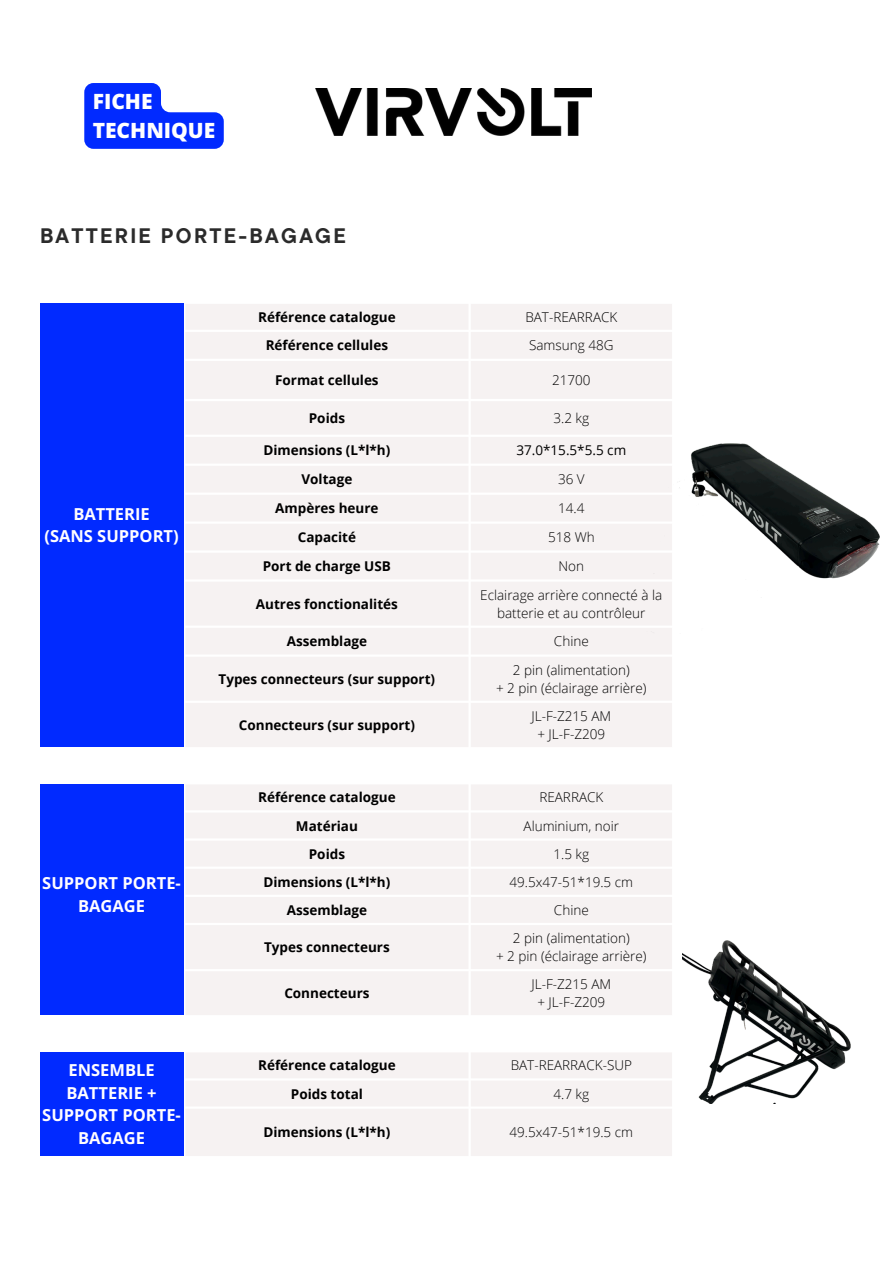
<style>
.page{position:relative;width:894px;height:1264px;background:#fff}
.page>*{position:absolute;margin:0;border:0;box-sizing:border-box;transform-origin:0 0}
.t1{font:800 21px/29.2px "Open Sans";color:#fff}
.t2{font:700 20.85px "TT Commons Pro";letter-spacing:.11em;color:#2b2b2b}
.t3{font:700 16.5px/22.5px "Open Sans";color:#fffdff;text-align:center}
.t4{font:700 13.5px "Open Sans";color:#000}
.t5{font:300 13.5px/18px "Open Sans";color:#000;text-align:center}
.t6{font:13.5px "Open Sans";color:#000}
</style>
<div class="page">
<img style="left:315px;top:89px;width:276px;height:47px">
<div style="left:40px;top:304px;width:143px;height:443px;background:#012aff"></div>
<div style="left:186px;top:304px;width:485px;height:443px;background:#f6f2f2"></div>
<div style="left:40px;top:784px;width:143px;height:231px;background:#012aff"></div>
<div style="left:186px;top:785px;width:485px;height:230px;background:#f6f2f2"></div>
<div style="left:40px;top:1052px;width:143px;height:103px;background:#012aff"></div>
<div style="left:186px;top:1053px;width:485px;height:102px;background:#f6f2f2"></div>
<img style="left:643px;top:359px;width:237px;height:333px">
<img style="left:682px;top:940px;width:169px;height:163px">
<svg style="left:84px;top:83px;width:140px;height:66px"></svg>
<p class="t1" style="left:93px;top:86px;width:124px">FICHE<br>TECHNIQUE</p>
<p class="t2" style="left:40px;top:222px;width:307px">BATTERIE PORTE-BAGAGE</p>
<p class="t3" style="left:73px;top:502px;width:78px">BATTERIE</p>
<p class="t3" style="left:44px;top:525px;width:136px">(SANS SUPPORT)</p>
<p class="t3" style="left:42px;top:871px;width:140px">SUPPORT PORTE-<br>BAGAGE</p>
<p class="t3" style="left:42px;top:877px;width:140px">SUPPORT PORTE-<br>BAGAGE</p>
<p class="t4" style="left:258px;top:307px;width:139px">Référence catalogue</p>
<p class="t5" style="left:525px;top:307px;width:93px">BAT-REARRACK</p>
<p class="t4" style="left:266px;top:335px;width:124px">Référence cellules</p>
<p class="t5" style="left:529px;top:336px;width:86px">Samsung 48G</p>
<p class="t4" style="left:275px;top:370px;width:105px">Format cellules</p>
<p class="t5" style="left:552px;top:370px;width:40px">21700</p>
<p class="t4" style="left:309px;top:408px;width:38px">Poids</p>
<p class="t5" style="left:553px;top:408px;width:37px">3.2 kg</p>
<p class="t4" style="left:263px;top:440px;width:128px">Dimensions (L*l*h)</p>
<p class="t6" style="left:516px;top:440px;width:111px">37.0*15.5*5.5 cm</p>
<p class="t4" style="left:301px;top:469px;width:52px">Voltage</p>
<p class="t5" style="left:558px;top:469px;width:28px">36 V</p>
<p class="t4" style="left:275px;top:498px;width:105px">Ampères heure</p>
<p class="t5" style="left:558px;top:498px;width:28px">14.4</p>
<p class="t4" style="left:298px;top:527px;width:60px">Capacité</p>
<p class="t5" style="left:548px;top:527px;width:48px">518 Wh</p>
<p class="t4" style="left:263px;top:556px;width:130px">Port de charge USB</p>
<p class="t5" style="left:558px;top:556px;width:27px">Non</p>
<p class="t4" style="left:256px;top:594px;width:143px">Autres fonctionalités</p>
<p class="t5" style="left:480px;top:585px;width:183px">Eclairage arrière connecté à la batterie et au contrôleur</p>
<p class="t4" style="left:286px;top:631px;width:82px">Assemblage</p>
<p class="t5" style="left:554px;top:631px;width:36px">Chine</p>
<p class="t4" style="left:218px;top:669px;width:218px">Types connecteurs (sur support)</p>
<p class="t5" style="left:513px;top:660px;width:118px">2 pin (alimentation)</p>
<p class="t5" style="left:496px;top:678px;width:152px">+ 2 pin (éclairage arrière)</p>
<p class="t4" style="left:239px;top:715px;width:177px">Connecteurs (sur support)</p>
<p class="t5" style="left:531px;top:706px;width:81px">JL-F-Z215 AM</p>
<p class="t5" style="left:537px;top:724px;width:69px">+ JL-F-Z209</p>
<p class="t4" style="left:258px;top:788px;width:139px">Référence catalogue</p>
<p class="t5" style="left:539px;top:788px;width:65px">REARRACK</p>
<p class="t4" style="left:296px;top:816px;width:63px">Matériau</p>
<p class="t5" style="left:523px;top:816px;width:97px">Aluminium, noir</p>
<p class="t4" style="left:309px;top:844px;width:38px">Poids</p>
<p class="t5" style="left:553px;top:844px;width:37px">1.5 kg</p>
<p class="t4" style="left:263px;top:872px;width:128px">Dimensions (L*l*h)</p>
<p class="t5" style="left:509px;top:872px;width:125px">49.5x47-51*19.5 cm</p>
<p class="t4" style="left:286px;top:900px;width:82px">Assemblage</p>
<p class="t5" style="left:554px;top:900px;width:36px">Chine</p>
<p class="t4" style="left:264px;top:937px;width:127px">Types connecteurs</p>
<p class="t5" style="left:513px;top:928px;width:118px">2 pin (alimentation)</p>
<p class="t5" style="left:496px;top:946px;width:152px">+ 2 pin (éclairage arrière)</p>
<p class="t4" style="left:284px;top:983px;width:87px">Connecteurs</p>
<p class="t5" style="left:531px;top:975px;width:81px">JL-F-Z215 AM</p>
<p class="t5" style="left:537px;top:993px;width:69px">+ JL-F-Z209</p>
<p class="t3" style="left:42px;top:1058px;width:140px">ENSEMBLE<br>BATTERIE +<br>SUPPORT PORTE-<br>BAGAGE</p>
<p class="t4" style="left:258px;top:1056px;width:139px">Référence catalogue</p>
<p class="t5" style="left:510px;top:1056px;width:123px">BAT-REARRACK-SUP</p>
<p class="t4" style="left:291px;top:1084px;width:74px">Poids total</p>
<p class="t5" style="left:553px;top:1084px;width:37px">4.7 kg</p>
<p class="t4" style="left:263px;top:1122px;width:128px">Dimensions (L*l*h)</p>
<p class="t5" style="left:509px;top:1122px;width:125px">49.5x47-51*19.5 cm</p>
</div>
